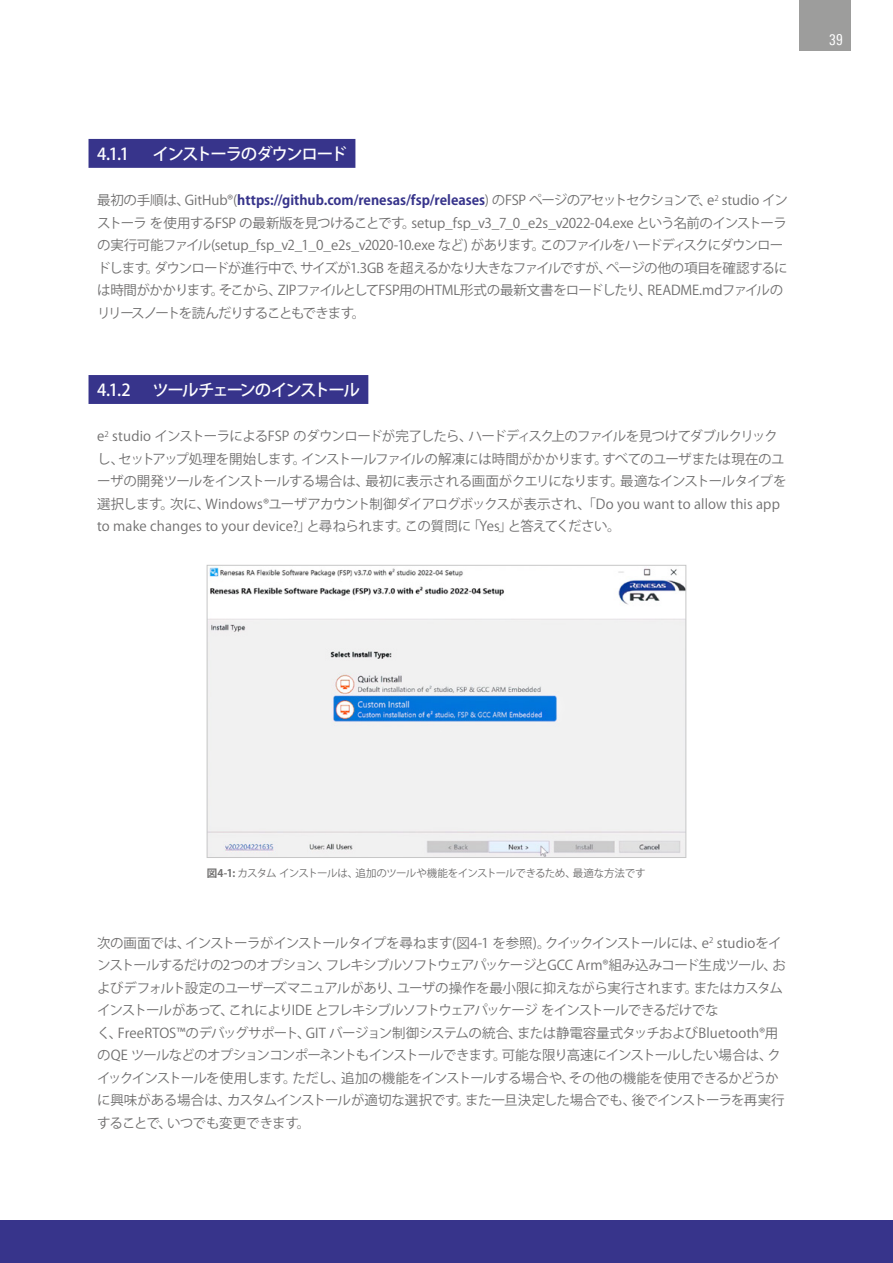
<style>
.page{position:relative;width:893px;height:1263px;background:#fff}
.page>*{position:absolute;margin:0;border:0;box-sizing:border-box;transform-origin:0 0}
.t1{font:500 16.5px "Koz Go Pr 6 N";letter-spacing:-.1em;color:#fff}
.t2{font:15px "Linotype Univers 420 Cn";color:#fff}
.t3{font:13.5px/22.5px "Koz Go Pr 6 N";letter-spacing:-.045em;color:#706f6f}
.t4{font:10.5px "Koz Go Pr 6 N";letter-spacing:-.065em;color:#706f6f}
.s1{font-weight:700;color:#37348b}
.s2{font-weight:700}
</style>
<div class="page">
<div style="left:799px;top:0;width:51px;height:51px;background:#9d9d9c"></div>
<div style="left:0;top:1220px;width:893px;height:43px;background:#37348b"></div>
<div style="left:89px;top:139px;width:266px;height:29px;background:#37348b"></div>
<div style="left:89px;top:375px;width:279px;height:29px;background:#37348b"></div>
<img style="left:209px;top:567px;width:475px;height:289px">
<div style="left:207px;top:565px;width:479px;height:293px;border:1px solid #c6c6c6"></div>
<p class="t1" style="left:97px;top:145px;width:34px">4.1.1</p>
<p class="t1" style="left:153px;top:145px;width:196px">インストーラのダウンロード</p>
<p class="t3" style="left:97px;top:189px;width:692px">最初の手順は、GitHub®(<span class="s1">https://github.com/renesas/fsp/releases</span>) のFSP ページのアセットセクションで、e<sup>2</sup> studio インストーラ を使用するFSP の最新版を見つけることです。setup_fsp_v3_7_0_e2s_v2022-04.exe という名前のインストーラの実行可能ファイル(setup_fsp_v2_1_0_e2s_v2020-10.exe など) があります。このファイルをハードディスクにダウンロードします。ダウンロードが進行中で、サイズが1.3GB を超えるかなり大きなファイルですが、ページの他の項目を確認するには時間がかかります。そこから、ZIPファイルとしてFSP用のHTML形式の最新文書をロードしたり、README.mdファイルのリリースノートを読んだりすることもできます。</p>
<p class="t1" style="left:97px;top:381px;width:35px">4.1.2</p>
<p class="t1" style="left:153px;top:381px;width:209px">ツールチェーンのインストール</p>
<p class="t3" style="left:97px;top:425px;width:691px">e<sup>2</sup> studio インストーラによるFSP のダウンロードが完了したら、ハードディスク上のファイルを見つけてダブルクリックし、セットアップ処理を開始します。インストールファイルの解凍には時間がかかります。すべてのユーザまたは現在のユーザの開発ツールをインストールする場合は、最初に表示される画面がクエリになります。最適なインストールタイプを選択します。次に、Windows®ユーザアカウント制御ダイアログボックスが表示され、「Do you want to allow this app to make changes to your device?」と尋ねられます。この質問に「Yes」と答えてください。</p>
<p class="t2" style="left:829px;top:31px;width:15px">39</p>
<p class="t4" style="left:207px;top:867px;width:440px"><span class="s2">図4-1:</span> カスタム インストールは、追加のツールや機能をインストールできるため、最適な方法です</p>
<p class="t3" style="left:97px;top:932px;width:690px">次の画面では、インストーラがインストールタイプを尋ねます(図4-1 を参照)。クイックインストールには、e<sup>2</sup> studioをインストールするだけの2つのオプション、フレキシブルソフトウェアパッケージとGCC Arm®組み込みコード生成ツール、およびデフォルト設定のユーザーズマニュアルがあり、ユーザの操作を最小限に抑えながら実行されます。またはカスタムインストールがあって、これによりIDE とフレキシブルソフトウェアパッケージ をインストールできるだけでな<br>く、FreeRTOS™のデバッグサポート、GIT バージョン制御システムの統合、または静電容量式タッチおよびBluetooth®用のQE ツールなどのオプションコンポーネントもインストールできます。可能な限り高速にインストールしたい場合は、クイックインストールを使用します。ただし、追加の機能をインストールする場合や、その他の機能を使用できるかどうかに興味がある場合は、カスタムインストールが適切な選択です。また一旦決定した場合でも、後でインストーラを再実行することで、いつでも変更できます。</p>
</div>
